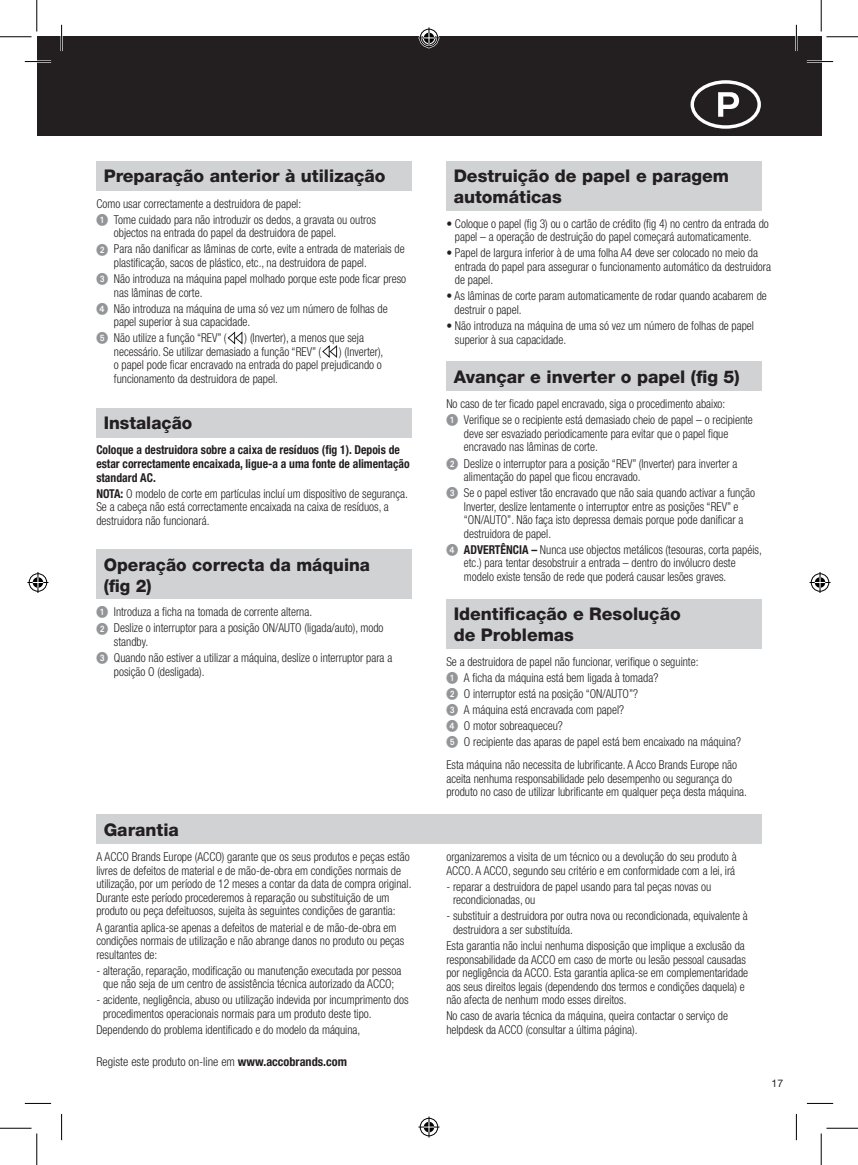
<style>
.page{position:relative;width:858px;height:1165px;background:#fff}
.page>*{position:absolute;margin:0;border:0;box-sizing:border-box;transform-origin:0 0}
.t1{font:800 17.5px/21px "Helvetica Neue";color:#231f20}
.t2{font:300 condensed 12.25px/13.5px "Helvetica Neue";color:#231f20;scale:.95 1}
.t3{font:700 condensed 12.25px/13.5px "Helvetica Neue";color:#231f20;scale:.95 1}
.t4{font:300 condensed 12.25px "Helvetica Neue";color:#231f20}
.t5{font:10.5px "Helvetica Neue";color:#231f20}
.s1{font-family:"European Pi One";font-weight:400;font-stretch:normal;color:#939598}
.s2{font-weight:700}
</style>
<div class="page">
<div style="left:37px;top:37px;width:784px;height:99px;background:#231f20"></div>
<div style="left:96px;top:814px;width:665px;height:30px;background:#d1d2d4"></div>
<div style="left:96px;top:161px;width:315px;height:30px;background:#d1d2d4"></div>
<svg style="left:227px;top:332px;width:15px;height:12px"></svg>
<svg style="left:322px;top:345px;width:15px;height:13px"></svg>
<div style="left:96px;top:549px;width:315px;height:50px;background:#d1d2d4"></div>
<div style="left:446px;top:161px;width:315px;height:49px;background:#d1d2d4"></div>
<div style="left:446px;top:599px;width:315px;height:49px;background:#d1d2d4"></div>
<div style="left:96px;top:408px;width:315px;height:29px;background:#d1d2d4"></div>
<div style="left:446px;top:361px;width:315px;height:30px;background:#d1d2d4"></div>
<hr style="left:25px;top:60px;width:26px;height:3px;background:#fff">
<hr style="left:806px;top:60px;width:26px;height:3px;background:#fff">
<hr style="left:60px;top:25px;width:3px;height:26px;background:#fff">
<hr style="left:795px;top:25px;width:2px;height:26px;background:#fff">
<svg style="left:25px;top:61px;width:26px;height:1px"></svg>
<svg style="left:806px;top:61px;width:26px;height:1px"></svg>
<svg style="left:25px;top:1103px;width:26px;height:1px"></svg>
<svg style="left:806px;top:1103px;width:26px;height:1px"></svg>
<svg style="left:61px;top:25px;width:1px;height:26px"></svg>
<svg style="left:61px;top:1114px;width:1px;height:26px"></svg>
<svg style="left:795px;top:25px;width:1px;height:26px"></svg>
<svg style="left:795px;top:1114px;width:1px;height:26px"></svg>
<hr style="left:0;top:36px;width:32px;height:1px;background:#000">
<hr style="left:826px;top:36px;width:31px;height:1px;background:#000">
<hr style="left:0;top:1128px;width:32px;height:1px;background:#000">
<hr style="left:826px;top:1128px;width:31px;height:1px;background:#000">
<hr style="left:36px;top:0;width:1px;height:32px;background:#000">
<hr style="left:36px;top:1133px;width:1px;height:32px;background:#000">
<hr style="left:820px;top:0;width:1px;height:32px;background:#000">
<hr style="left:820px;top:1133px;width:1px;height:32px;background:#000">
<svg style="left:418px;top:27px;width:21px;height:21px"></svg>
<svg style="left:418px;top:1116px;width:21px;height:21px"></svg>
<svg style="left:27px;top:572px;width:21px;height:21px"></svg>
<svg style="left:809px;top:572px;width:21px;height:21px"></svg>
<h1 class="t1" style="left:104px;top:166px;width:283px">Preparação anterior à utilização</h1>
<p class="t2" style="left:96px;top:195px;width:296px;line-height:16.1px">Como usar correctamente a destruidora de papel:<br><span class="s1">1</span> Tome cuidado para não introduzir os dedos, a gravata ou outros</p>
<p class="t2" style="left:96px;top:225px;width:326px;line-height:16.1px;text-indent:18px">objectos na entrada do papel da destruidora de papel.<br><span class="s1">2</span> Para não danificar as lâminas de corte, evite a entrada de materiais de</p>
<p class="t2" style="left:96px;top:254px;width:327px;line-height:16.1px;text-indent:18px">plastificação, sacos de plástico, etc., na destruidora de papel.<br><span class="s1">3</span> Não introduza na máquina papel molhado porque este pode ficar preso</p>
<p class="t2" style="left:96px;top:284px;width:308px;line-height:16.1px;text-indent:18px">nas lâminas de corte.<br><span class="s1">4</span> Não introduza na máquina de uma só vez um número de folhas de</p>
<p class="t2" style="left:96px;top:314px;width:163px;line-height:16.1px;text-indent:18px">papel superior à sua capacidade.<br><span class="s1">5</span> Não utilize a função “REV” (</p>
<p class="t2" style="left:114px;top:331px;width:265px;text-indent:131px">) (Inverter), a menos que seja necessário. Se utilizar demasiado a função “REV” (</p>
<p class="t2" style="left:114px;top:345px;width:285px;text-indent:225px">) (Inverter), o papel pode ficar encravado na entrada do papel prejudicando o funcionamento da destruidora de papel.</p>
<h1 class="t1" style="left:104px;top:412px;width:90px">Instalação</h1>
<p class="t3" style="left:96px;top:443px;width:331px">Coloque a destruidora sobre a caixa de resíduos (fig 1). Depois de estar correctamente encaixada, ligue-a a uma fonte de alimentação standard AC.</p>
<p class="t2" style="left:96px;top:486px;width:329px"><span class="s2">NOTA:</span> O modelo de corte em partículas incluí um dispositivo de segurança.<br>Se a cabeça não está correctamente encaixada na caixa de resíduos, a destruidora não funcionará.</p>
<h1 class="t1" style="left:104px;top:554px;width:268px">Operação correcta da máquina (fig 2)</h1>
<p class="t2" style="left:96px;top:604px;width:304px;line-height:16.1px"><span class="s1">1</span> Introduza a ficha na tomada de corrente alterna.<br><span class="s1">2</span> Deslize o interruptor para a posição ON/AUTO (ligada/auto), modo</p>
<p class="t2" style="left:96px;top:633px;width:313px;line-height:16.1px;text-indent:18px">standby.<br><span class="s1">3</span> Quando não estiver a utilizar a máquina, deslize o interruptor para a</p>
<p class="t2" style="left:114px;top:664px;width:97px">posição O (desligada).</p>
<h1 class="t1" style="left:104px;top:819px;width:77px">Garantia</h1>
<p class="t2" style="left:96px;top:850px;width:333px">A ACCO Brands Europe (ACCO) garante que os seus produtos e peças estão livres de defeitos de material e de mão-de-obra em condições normais de utilização, por um período de 12 meses a contar da data de compra original.<br>Durante este período procederemos à reparação ou substituição de um produto ou peça defeituosos, sujeita às seguintes condições de garantia:</p>
<p class="t2" style="left:96px;top:920px;width:325px">A garantia aplica-se apenas a defeitos de material e de mão-de-obra em condições normais de utilização e não abrange danos no produto ou peças resultantes de:</p>
<p class="t2" style="left:96px;top:963px;width:322px;text-align:center">- alteração, reparação, modificação ou manutenção executada por pessoa que não seja de um centro de assistência técnica autorizado da ACCO;</p>
<p class="t2" style="left:103px;top:993px;width:323px;text-indent:-7px">- acidente, negligência, abuso ou utilização indevida por incumprimento dos procedimentos operacionais normais para um produto deste tipo.</p>
<p class="t2" style="left:96px;top:1023px;width:279px">Dependendo do problema identificado e do modelo da máquina,</p>
<p class="t4" style="left:96px;top:1054px;width:252px">Registe este produto on-line em <span class="s2">www.accobrands.com</span></p>
<h1 class="t1" style="left:453px;top:165px;width:277px">Destruição de papel e paragem automáticas</h1>
<p class="t2" style="left:455px;top:216px;width:332px;text-indent:-9px">• Coloque o papel (fig 3) ou o cartão de crédito (fig 4) no centro da entrada do papel – a operação de destruição do papel começará automaticamente.</p>
<p class="t2" style="left:455px;top:246px;width:334px;text-indent:-9px">• Papel de largura inferior à de uma folha A4 deve ser colocado no meio da entrada do papel para assegurar o funcionamento automático da destruidora de papel.</p>
<p class="t2" style="left:454px;top:289px;width:330px;text-indent:-8px">• As lâminas de corte param automaticamente de rodar quando acabarem de destruir o papel.</p>
<p class="t2" style="left:455px;top:319px;width:316px;text-indent:-9px">• Não introduza na máquina de uma só vez um número de folhas de papel superior à sua capacidade.</p>
<h1 class="t1" style="left:453px;top:366px;width:287px">Avançar e inverter o papel (fig 5)</h1>
<p class="t2" style="left:446px;top:396px;width:324px;line-height:16.1px">No caso de ter ficado papel encravado, siga o procedimento abaixo:<br><span class="s1">1</span> Verifique se o recipiente está demasiado cheio de papel – o recipiente</p>
<p class="t2" style="left:464px;top:427px;width:280px">deve ser esvaziado periodicamente para evitar que o papel fique encravado nas lâminas de corte.</p>
<p class="t2" style="left:464px;top:456px;width:289px;text-indent:-18px"><span class="s1">2</span> Deslize o interruptor para a posição “REV” (Inverter) para inverter a alimentação do papel que ficou encravado.</p>
<p class="t2" style="left:464px;top:486px;width:308px;text-indent:-18px"><span class="s1">3</span> Se o papel estiver tão encravado que não saia quando activar a função Inverter, deslize lentamente o interruptor entre as posições “REV” e “ON/AUTO”. Não faça isto depressa demais porque pode danificar a destruidora de papel.</p>
<p class="t2" style="left:464px;top:543px;width:315px;text-indent:-18px"><span class="s1">4</span> <span class="s2">ADVERTÊNCIA –</span> Nunca use objectos metálicos (tesouras, corta papéis, etc.) para tentar desobstruir a entrada – dentro do invólucro deste modelo existe tensão de rede que poderá causar lesões graves.</p>
<h1 class="t1" style="left:453px;top:603px;width:228px">Identificação e Resolução de Problemas</h1>
<p class="t2" style="left:446px;top:653px;width:312px;line-height:16.1px">Se a destruidora de papel não funcionar, verifique o seguinte:<br><span class="s1">1</span> A ficha da máquina está bem ligada à tomada?<br><span class="s1">2</span> O interruptor está na posição “ON/AUTO”?<br><span class="s1">3</span> A máquina está encravada com papel?<br><span class="s1">4</span> O motor sobreaqueceu?<br><span class="s1">5</span> O recipiente das aparas de papel está bem encaixado na máquina?</p>
<p class="t2" style="left:446px;top:758px;width:318px">Esta máquina não necessita de lubrificante. A Acco Brands Europe não aceita nenhuma responsabilidade pelo desempenho ou segurança do produto no caso de utilizar lubrificante em qualquer peça desta máquina.</p>
<p class="t2" style="left:446px;top:850px;width:307px">organizaremos a visita de um técnico ou a devolução do seu produto à<br>ACCO. A ACCO, segundo seu critério e em conformidade com a lei, irá</p>
<p class="t2" style="left:453px;top:880px;width:273px;text-indent:-7px">- reparar a destruidora de papel usando para tal peças novas ou recondicionadas, ou</p>
<p class="t2" style="left:453px;top:909px;width:312px;text-indent:-7px">- substituir a destruidora por outra nova ou recondicionada, equivalente à destruidora a ser substituída.</p>
<p class="t2" style="left:446px;top:939px;width:319px">Esta garantia não inclui nenhuma disposição que implique a exclusão da responsabilidade da ACCO em caso de morte ou lesão pessoal causadas por negligência da ACCO. Esta garantia aplica-se em complementaridade aos seus direitos legais (dependendo dos termos e condições daquela) e não afecta de nenhum modo esses direitos.</p>
<p class="t2" style="left:446px;top:1009px;width:298px">No caso de avaria técnica da máquina, queira contactar o serviço de helpdesk da ACCO (consultar a última página).</p>
<p class="t5" style="left:771px;top:1077px;width:13px">17</p>
</div>
